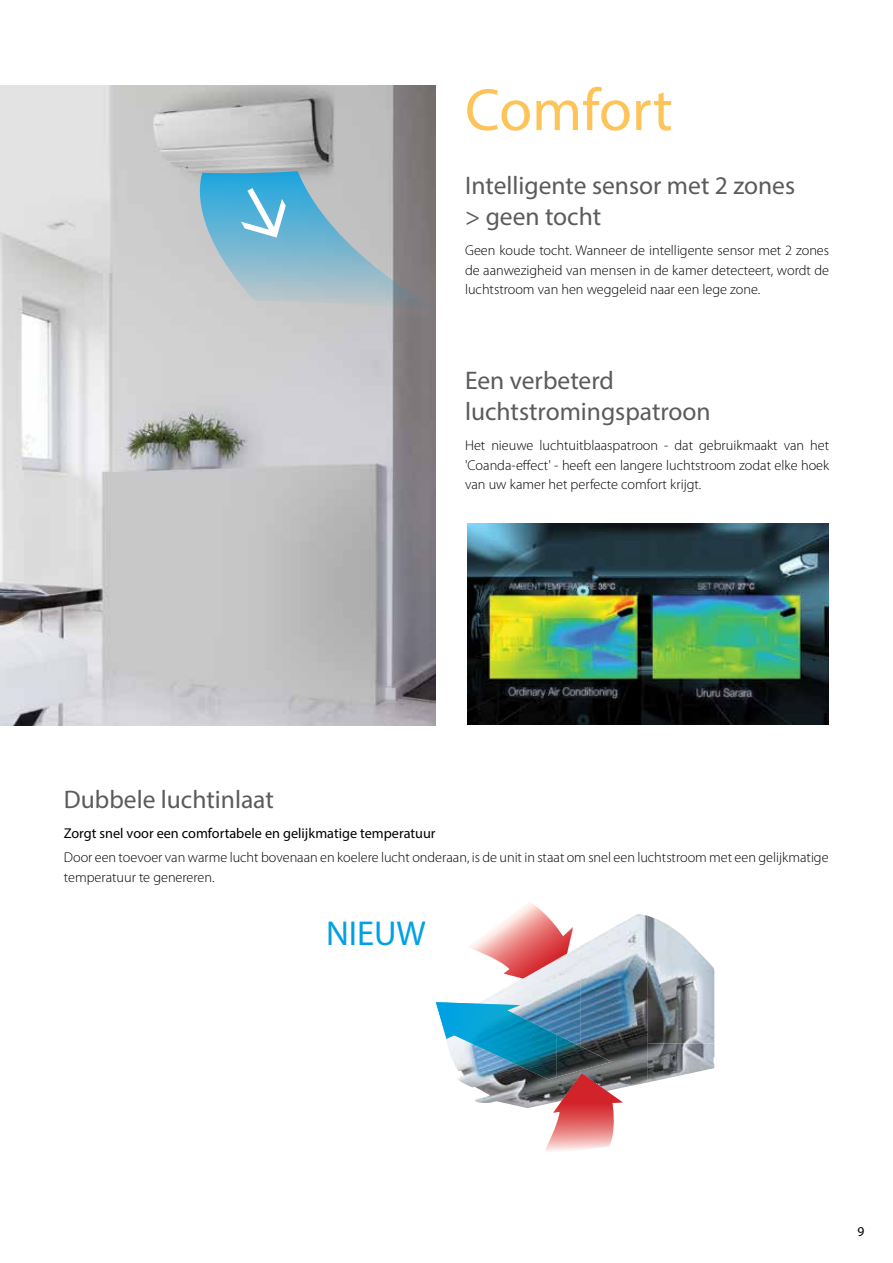
<style>
.page{position:relative;width:893px;height:1263px;background:#fff}
.page>*{position:absolute;margin:0;border:0;box-sizing:border-box;transform-origin:0 0}
.t1{font:60px "Myriad Pro";color:#fec45a}
.t2{font:34.65px "Myriad Pro";color:#00a1e4}
.t3{font:25.5px/30.6px "Myriad Pro";color:#5a5b5d}
.t4{font:300 14.25px/19.5px "Myriad Pro";color:#000;text-align:justify}
.t5{font:14.25px "Myriad Pro";color:#000}
.t6{font:13.5px "Myriad Pro";color:#000}
</style>
<div class="page">
<img style="left:0;top:85px;width:436px;height:640px">
<svg style="left:198px;top:171px;width:238px;height:139px;background:#90b0be"></svg>
<img style="left:521px;top:914px;width:127px;height:65px">
<img style="left:647px;top:916px;width:67px;height:166px">
<img style="left:481px;top:979px;width:99px;height:23px">
<img style="left:580px;top:979px;width:68px;height:109px">
<img style="left:523px;top:978px;width:44px;height:8px">
<svg style="left:469px;top:902px;width:104px;height:76px"></svg>
<img style="left:436px;top:1002px;width:187px;height:149px">
<img style="left:468px;top:523px;width:361px;height:202px">
<h1 class="t1" style="left:465px;top:73px;width:209px">Comfort</h1>
<h3 class="t3" style="left:465px;top:170px;width:332px">Intelligente sensor met 2 zones &gt; geen tocht</h3>
<p class="t4" style="left:465px;top:241px;width:366px">Geen koude tocht. Wanneer de intelligente sensor met 2 zones de aanwezigheid van mensen in de kamer detecteert, wordt de luchtstroom van hen weggeleid naar een lege zone.</p>
<h3 class="t3" style="left:465px;top:365px;width:247px">Een verbeterd luchtstromingspatroon</h3>
<p class="t4" style="left:465px;top:436px;width:366px">Het nieuwe luchtuitblaaspatroon - dat gebruikmaakt van het 'Coanda-effect' - heeft een langere luchtstroom zodat elke hoek van uw kamer het perfecte comfort krijgt.</p>
<h3 class="t3" style="left:64px;top:783px;width:212px">Dubbele luchtinlaat</h3>
<p class="t5" style="left:64px;top:825px;width:373px">Zorgt snel voor een comfortabele en gelijkmatige temperatuur</p>
<p class="t4" style="left:64px;top:848px;width:766px">Door een toevoer van warme lucht bovenaan en koelere lucht onderaan, is de unit in staat om snel een luchtstroom met een gelijkmatige temperatuur te genereren.</p>
<h2 class="t2" style="left:326px;top:912px;width:101px">NIEUW</h2>
<p class="t6" style="left:857px;top:1223px;width:8px">9</p>
</div>
